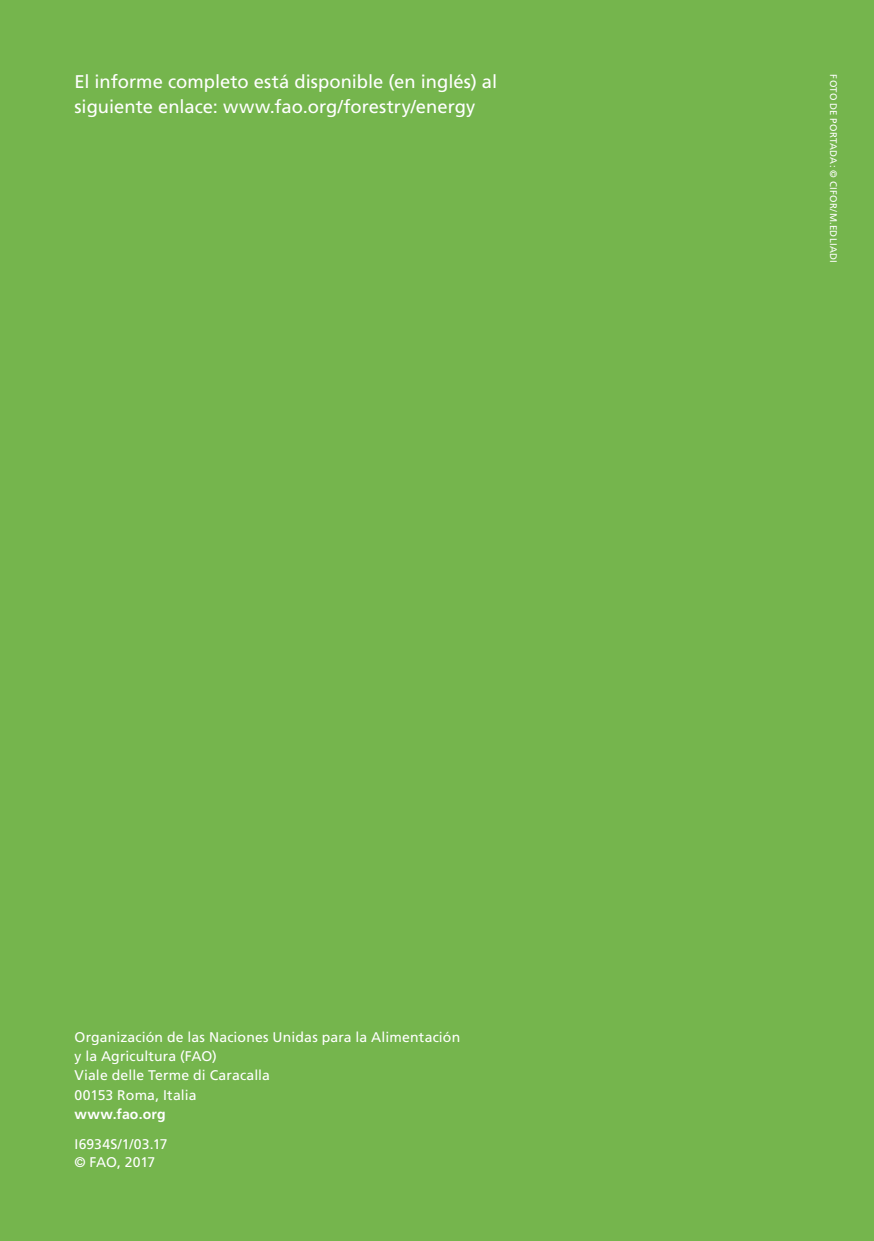
<style>
.page{position:relative;width:874px;height:1241px;background:#fff}
.page>*{position:absolute;margin:0;border:0;box-sizing:border-box;transform-origin:0 0}
.t1{font:18.38px/24.5px "Frutiger LT Std";color:#fff}
.t2{font:14px/19.2px "Frutiger LT Std";letter-spacing:.01em;color:#fff}
.t3{font:700 14px "Frutiger LT Std";letter-spacing:.015em;color:#fff}
.t4{font:9.62px "Frutiger LT Std";letter-spacing:.025em;color:#fff}
</style>
<div class="page">
<div style="left:0;top:0;width:873px;height:1240px;background:#75b54d"></div>
<h1 class="t1" style="left:74px;top:70px;width:424px">El informe completo está disponible (en inglés) al siguiente enlace: www.fao.org/forestry/energy</h1>
<p class="t2" style="left:74px;top:1027px;width:387px">Organización de las Naciones Unidas para la Alimentación y la Agricultura (FAO)<br>Viale delle Terme di Caracalla<br>00153 Roma, Italia</p>
<p class="t3" style="left:74px;top:1105px;width:93px">www.fao.org</p>
<p class="t2" style="left:74px;top:1135px;width:95px;line-height:17.5px">I6934S/1/03.17 © FAO, 2017</p>
<p class="t4" style="left:838px;top:74px;width:190px;rotate:90deg">FOTO DE PORTADA: © CIFOR/M.EDLIADI</p>
</div>
